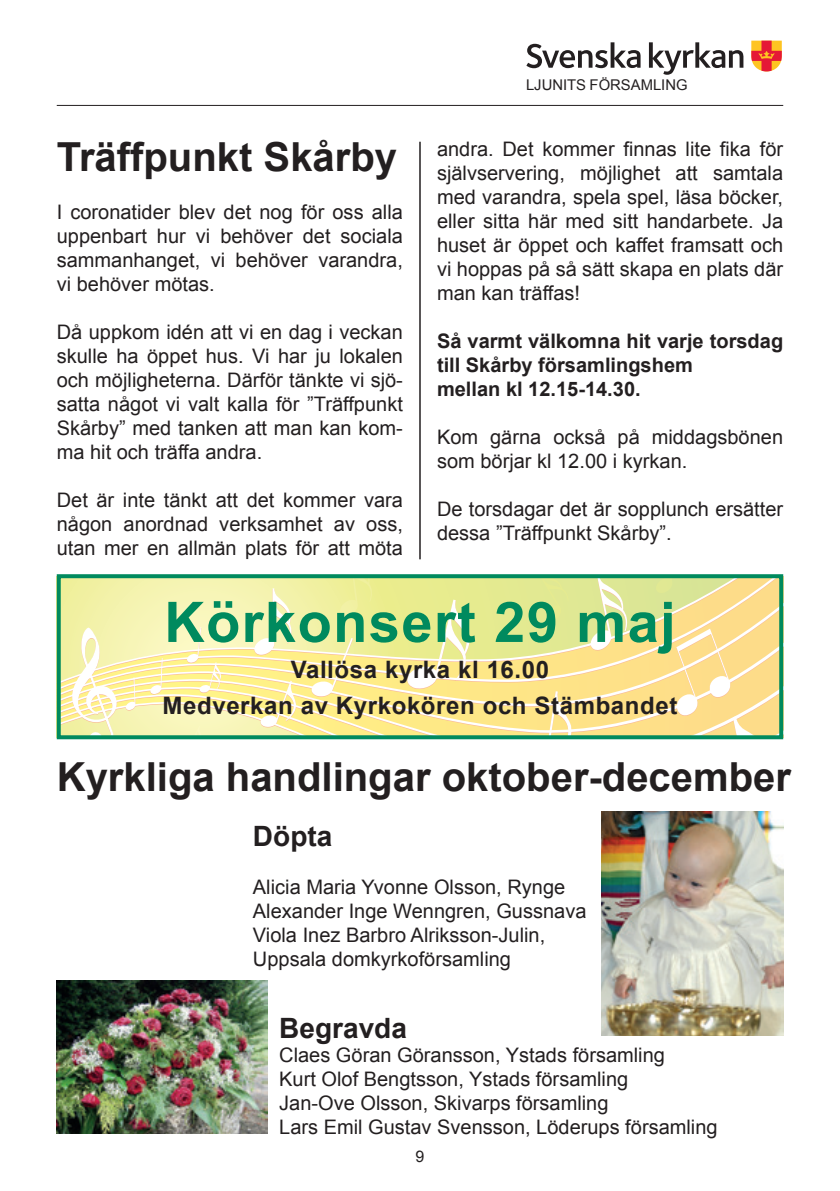
<style>
.page{position:relative;width:840px;height:1191px;background:#fff}
.page>*{position:absolute;margin:0;border:0;box-sizing:border-box;transform-origin:0 0}
.t1{font:700 56px "Arial";letter-spacing:.025em;color:#008a5e}
.t2{font:700 40px "Arial";color:#231f20}
.t3{font:700 28px "Arial";color:#231f20}
.t4{font:700 24px/36px "Arial";letter-spacing:.025em;color:#231f20;text-align:center}
.t5{font:20px/24px "Arial";color:#231f20;text-align:justify}
.t6{font:700 20px/24px "Arial";color:#231f20}
.t7{font:16px "Arial";color:#231f20}
.t8{font:14.8px "Arial";color:#231f20}
</style>
<div class="page">
<svg style="left:62px;top:579px;width:715px;height:155px;background:#f6eba2"></svg>
<img style="left:601px;top:811px;width:181px;height:224px">
<hr style="left:57px;top:105px;width:725px;height:1px;background:#231f20">
<svg style="left:526px;top:42px;width:114px;height:26px"></svg>
<svg style="left:648px;top:42px;width:95px;height:33px"></svg>
<svg style="left:751px;top:41px;width:30px;height:30px"></svg>
<hr style="left:419px;top:142px;width:1px;height:417px;background:#231f20">
<img style="left:57px;top:980px;width:211px;height:153px">
<div style="left:57px;top:574px;width:725px;height:165px;border:4px solid #008a5e"></div>
<h2 class="t2" style="left:57px;top:130px;width:342px">Träffpunkt Skårby</h2>
<p class="t5" style="left:57px;top:200px;width:347px">I coronatider blev det nog för oss alla uppenbart hur vi behöver det sociala sammanhanget, vi behöver varandra, vi behöver mötas.</p>
<p class="t5" style="left:57px;top:320px;width:347px">Då uppkom idén att vi en dag i veckan skulle ha öppet hus. Vi har ju lokalen och möjligheterna. Därför tänkte vi sjö&shy;satta något vi valt kalla för ”Träffpunkt Skårby” med tanken att man kan kom&shy;ma hit och träffa andra.</p>
<p class="t5" style="left:57px;top:488px;width:347px">Det är inte tänkt att det kommer vara någon anordnad verksamhet av oss, utan mer en allmän plats för att möta</p>
<p class="t8" style="left:525px;top:75px;width:163px">LJUNITS FÖRSAMLING</p>
<p class="t5" style="left:437px;top:137px;width:347px">andra. Det kommer finnas lite fika för självservering, möjlighet att samtala med varandra, spela spel, läsa böcker, eller sitta här med sitt handarbete. Ja huset är öppet och kaffet framsatt och vi hoppas på så sätt skapa en plats där man kan träffas!</p>
<p class="t6" style="left:437px;top:330px;width:347px">Så varmt välkomna hit varje torsdag till Skårby församlingshem<br>mellan kl 12.15-14.30.</p>
<p class="t5" style="left:437px;top:425px;width:347px">Kom gärna också på middagsbönen som börjar kl 12.00 i kyrkan.</p>
<p class="t5" style="left:437px;top:497px;width:347px">De torsdagar det är sopplunch ersätter dessa ”Träffpunkt Skårby”.</p>
<h1 class="t1" style="left:164px;top:585px;width:513px">Körkonsert 29 maj</h1>
<p class="t4" style="left:162px;top:652px;width:516px">Vallösa kyrka kl 16.00<br>Medverkan av Kyrkokören och Stämbandet</p>
<h2 class="t2" style="left:57px;top:750px;width:735px">Kyrkliga handlingar oktober-december</h2>
<h3 class="t3" style="left:253px;top:817px;width:81px">Döpta</h3>
<p class="t5" style="left:253px;top:874px;width:335px;text-align:left">Alicia Maria Yvonne Olsson, Rynge Alexander Inge Wenngren, Gussnava Viola Inez Barbro Alriksson-Julin, Uppsala domkyrkoförsamling</p>
<h3 class="t3" style="left:279px;top:1009px;width:129px">Begravda</h3>
<p class="t5" style="left:279px;top:1042px;width:439px;text-align:left">Claes Göran Göransson, Ystads församling<br>Kurt Olof Bengtsson, Ystads församling<br>Jan-Ove Olsson, Skivarps församling<br>Lars Emil Gustav Svensson, Löderups församling</p>
<p class="t7" style="left:415px;top:1146px;width:10px">9</p>
</div>
